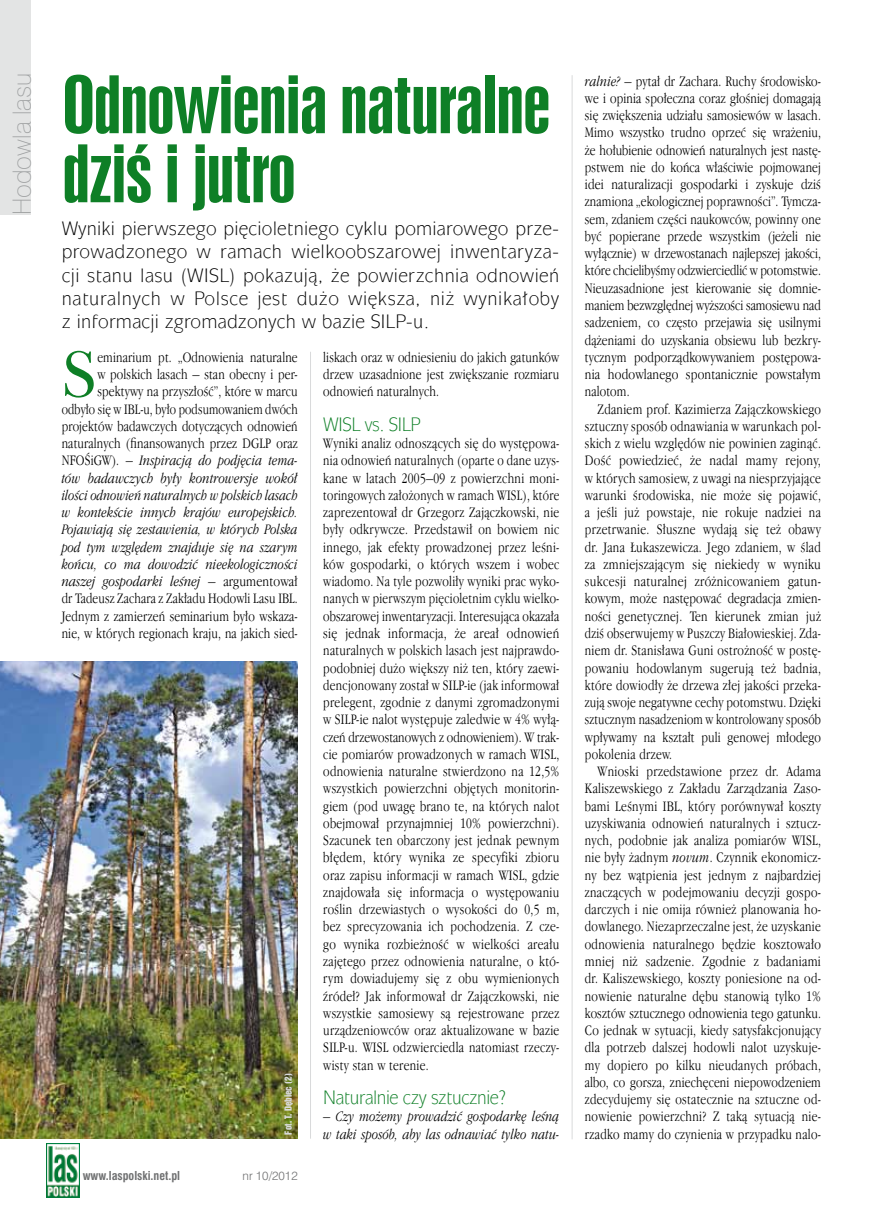
<style>
.page{position:relative;width:872px;height:1217px;background:#fff}
.page>*{position:absolute;margin:0;border:0;box-sizing:border-box;transform-origin:0 0}
.t1{font:73.95px/69px "Swiss Nine Twenty Four PL";letter-spacing:-.015em;color:#0e7f26;scale:1.18 1}
.t2{font:66.3px "Baskerville PL";color:#0e7f26;scale:.96 1}
.t3{font:100 25.2px "Swiss 721 PL";color:#9c9e9f}
.t4{font:19.5px/23.4px "Mixage PL";letter-spacing:.01em;color:#000;text-align:justify;scale:.95 1}
.t5{font:19.5px "Mixage PL";letter-spacing:-.025em;color:#0e7f26;scale:.9 1}
.t6{font:300 condensed 15px/17.2px "Garamond ITCPL";letter-spacing:.01em;color:#000;text-align:justify;scale:.96 1}
.t7{font:italic 300 condensed 15px/17.2px "Garamond ITCPL";letter-spacing:.01em;color:#000;scale:.96 1}
.t8{font:700 condensed 12px "Swiss 721 PL";color:#707172}
.t9{font:300 12px "Swiss 721 PL";color:#707172}
.t10{font:9px "Swiss Nine Twenty One PL";color:#d9dadb}
.s1{font-style:italic}
.s2{font-style:normal}
</style>
<div class="page">
<hr style="left:572px;top:75px;width:1px;height:1063px;background:#d9dadb">
<hr style="left:310px;top:351px;width:1px;height:787px;background:#d9dadb">
<div style="left:0;top:0;width:31px;height:214px;background:#e3e4e4"></div>
<img style="left:0;top:661px;width:298px;height:477px">
<img style="left:47px;top:1143px;width:33px;height:53px">
<h3 class="t3" style="left:7px;top:215px;width:144px;rotate:-90deg">Hodowla lasu</h3>
<h1 class="t1" style="left:62px;top:71px;width:415px">Odnowienia naturalne dziÊ i jutro</h1>
<p class="t4" style="left:62px;top:216px;width:525px">Wyniki pierwszego pi´cioletniego cyklu pomiarowego prze&shy;prowadzonego w ramach wielkoobszarowej inwentaryza&shy;cji stanu lasu (WISL) pokazujà, ˝e powierzchnia odnowieƒ naturalnych w Polsce jest du˝o wi´ksza, ni˝ wynika∏oby z informacji zgromadzonych w bazie SILP-u.</p>
<h2 class="t2" style="left:62px;top:333px;width:38px">S</h2>
<p class="t6" style="left:62px;top:348px;width:247px;text-align:right">eminarium pt. „Odnowienia naturalne<br>w polskich lasach – stan obecny i per&shy;spektywy na przysz∏oÊç”, które w marcu odby∏o si´ w IBL-u, by∏o podsumowaniem dwóch projektów badawczych dotyczàcych odnowieƒ naturalnych (finansowanych przez DGLP oraz NFOÂiGW). – <span class="s1">Inspiracjà do podj´cia tema&shy;tów badawczych by∏y kontrowersje wokó∏ iloÊci odnowieƒ naturalnych w polskich lasach w kontekÊcie innych krajów europejskich.<br>Pojawiajà si´ zestawienia, w których Polska pod tym wzgl´dem znajduje si´ na szarym koƒcu, co ma dowodziç nieekologicznoÊci naszej gospodarki leÊnej</span> – argumentowa∏ dr Tadeusz Zachara z Zak∏adu Hodowli Lasu IBL.<br>Jednym z zamierzeƒ seminarium by∏o wskaza&shy;nie, w których regionach kraju, na jakich sied-</p>
<p class="t6" style="left:323px;top:348px;width:247px">liskach oraz w odniesieniu do jakich gatunków drzew uzasadnione jest zwi´kszanie rozmiaru odnowieƒ naturalnych.</p>
<h3 class="t5" style="left:323px;top:412px;width:110px">WISL vs. SILP</h3>
<p class="t6" style="left:323px;top:434px;width:247px">Wyniki analiz odnoszàcych si´ do wyst´powa&shy;nia odnowieƒ naturalnych (oparte o dane uzys&shy;kane w latach 2005–09 z powierzchni moni&shy;toringowych za∏o˝onych w ramach WISL), które zaprezentowa∏ dr Grzegorz Zajàczkowski, nie by∏y odkrywcze. Przedstawi∏ on bowiem nic innego, jak efekty prowadzonej przez leÊni&shy;ków gospodarki, o których wszem i wobec wiadomo. Na tyle pozwoli∏y wyniki prac wyko&shy;nanych w pierwszym pi´cioletnim cyklu wielko&shy;obszarowej inwentaryzacji. Interesujàca okaza∏a si´ jednak informacja, ˝e area∏ odnowieƒ naturalnych w polskich lasach jest najprawdo&shy;podobniej du˝o wi´kszy ni˝ ten, który zaewi&shy;dencjonowany zosta∏ w SILP-ie (jak informowa∏ prelegent, zgodnie z danymi zgromadzonymi w SILP-ie nalot wyst´puje zaledwie w 4% wy∏à&shy;czeƒ drzewostanowych z odnowieniem). W trak&shy;cie pomiarów prowadzonych w ramach WISL, odnowienia naturalne stwierdzono na 12,5% wszystkich powierzchni obj´tych monitorin&shy;giem (pod uwag´ brano te, na których nalot obejmowa∏ przynajmniej 10% powierzchni).<br>Szacunek ten obarczony jest jednak pewnym b∏´dem, który wynika ze specyfiki zbioru oraz zapisu informacji w ramach WISL, gdzie znajdowa∏a si´ informacja o wyst´powaniu roÊlin drzewiastych o wysokoÊci do 0,5 m, bez sprecyzowania ich pochodzenia. Z cze&shy;go wynika rozbie˝noÊç w wielkoÊci area∏u zaj´tego przez odnowienia naturalne, o któ&shy;rym dowiadujemy si´ z obu wymienionych êróde∏? Jak informowa∏ dr Zajàczkowski, nie wszystkie samosiewy sà rejestrowane przez urzàdzeniowców oraz aktualizowane w bazie SILP-u. WISL odzwierciedla natomiast rzeczy&shy;wisty stan w terenie.</p>
<h3 class="t5" style="left:323px;top:1085px;width:206px">Naturalnie czy sztucznie?</h3>
<p class="t7" style="left:323px;top:1107px;width:247px"><span class="s2">–</span> Czy mo˝emy prowadziç gospodark´ leÊnà w taki sposób, aby las odnawiaç tylko natu-</p>
<p class="t10" style="left:282px;top:1134px;width:62px;rotate:-90deg">Fot. T. D´biec (2)</p>
<p class="t8" style="left:83px;top:1167px;width:99px">www.laspolski.net.pl</p>
<p class="t9" style="left:242px;top:1167px;width:57px">nr 10/2012</p>
<p class="t6" style="left:585px;top:72px;width:247px"><span class="s1">ralnie?</span> – pyta∏ dr Zachara. Ruchy Êrodowisko&shy;we i opinia spo∏eczna coraz g∏oÊniej domagajà si´ zwi´kszenia udzia∏u samosiewów w lasach.<br>Mimo wszystko trudno oprzeç si´ wra˝eniu, ˝e ho∏ubienie odnowieƒ naturalnych jest nast´- pstwem nie do koƒca w∏aÊciwie pojmowanej idei naturalizacji gospodarki i zyskuje dziÊ znamiona „ekologicznej poprawnoÊci”. Tymcza&shy;sem, zdaniem cz´Êci naukowców, powinny one byç popierane przede wszystkim (je˝eli nie wy∏àcznie) w drzewostanach najlepszej jakoÊci, które chcielibyÊmy odzwierciedliç w potomstwie.<br>Nieuzasadnione jest kierowanie si´ domnie&shy;maniem bezwzgl´dnej wy˝szoÊci samosiewu nad sadzeniem, co cz´sto przejawia si´ usilnymi dà˝eniami do uzyskania obsiewu lub bezkry&shy;tycznym podporzàdkowywaniem post´powa&shy;nia hodowlanego spontanicznie powsta∏ym nalotom.</p>
<p class="t6" style="left:585px;top:400px;width:247px;text-indent:13px">Zdaniem prof. Kazimierza Zajàczkowskiego sztuczny sposób odnawiania w warunkach pol&shy;skich z wielu wzgl´dów nie powinien zaginàç.<br>DoÊç powiedzieç, ˝e nadal mamy rejony, w których samosiew, z uwagi na niesprzyjajàce warunki Êrodowiska, nie mo˝e si´ pojawiç, a jeÊli ju˝ powstaje, nie rokuje nadziei na przetrwanie. S∏uszne wydajà si´ te˝ obawy dr. Jana ¸ukaszewicza. Jego zdaniem, w Êlad za zmniejszajàcym si´ niekiedy w wyniku sukcesji naturalnej zró˝nicowaniem gatun&shy;kowym, mo˝e nast´powaç degradacja zmien&shy;noÊci genetycznej. Ten kierunek zmian ju˝ dziÊ obserwujemy w Puszczy Bia∏owieskiej. Zda&shy;niem dr. Stanis∏awa Guni ostro˝noÊç w post´- powaniu hodowlanym sugerujà te˝ badnia, które dowiod∏y ˝e drzewa z∏ej jakoÊci przeka&shy;zujà swoje negatywne cechy potomstwu. Dzi´ki sztucznym nasadzeniom w kontrolowany sposób wp∏ywamy na kszta∏t puli genowej m∏odego pokolenia drzew.</p>
<p class="t6" style="left:585px;top:762px;width:247px;text-indent:13px">Wnioski przedstawione przez dr. Adama Kaliszewskiego z Zak∏adu Zarzàdzania Zaso&shy;bami LeÊnymi IBL, który porównywa∏ koszty uzyskiwania odnowieƒ naturalnych i sztucz&shy;nych, podobnie jak analiza pomiarów WISL, nie by∏y ˝adnym <span class="s1">novum</span>. Czynnik ekonomicz&shy;ny bez wàtpienia jest jednym z najbardziej znaczàcych w podejmowaniu decyzji gospo&shy;darczych i nie omija równie˝ planowania ho&shy;dowlanego. Niezaprzeczalne jest, ˝e uzyskanie odnowienia naturalnego b´dzie kosztowa∏o mniej ni˝ sadzenie. Zgodnie z badaniami dr. Kaliszewskiego, koszty poniesione na od&shy;nowienie naturalne d´bu stanowià tylko 1% kosztów sztucznego odnowienia tego gatunku.<br>Co jednak w sytuacji, kiedy satysfakcjonujàcy dla potrzeb dalszej hodowli nalot uzyskuje&shy;my dopiero po kilku nieudanych próbach, albo, co gorsza, zniech´ceni niepowodzeniem zdecydujemy si´ ostatecznie na sztuczne od&shy;nowienie powierzchni? Z takà sytuacjà nie&shy;rzadko mamy do czynienia w przypadku nalo-</p>
</div>
